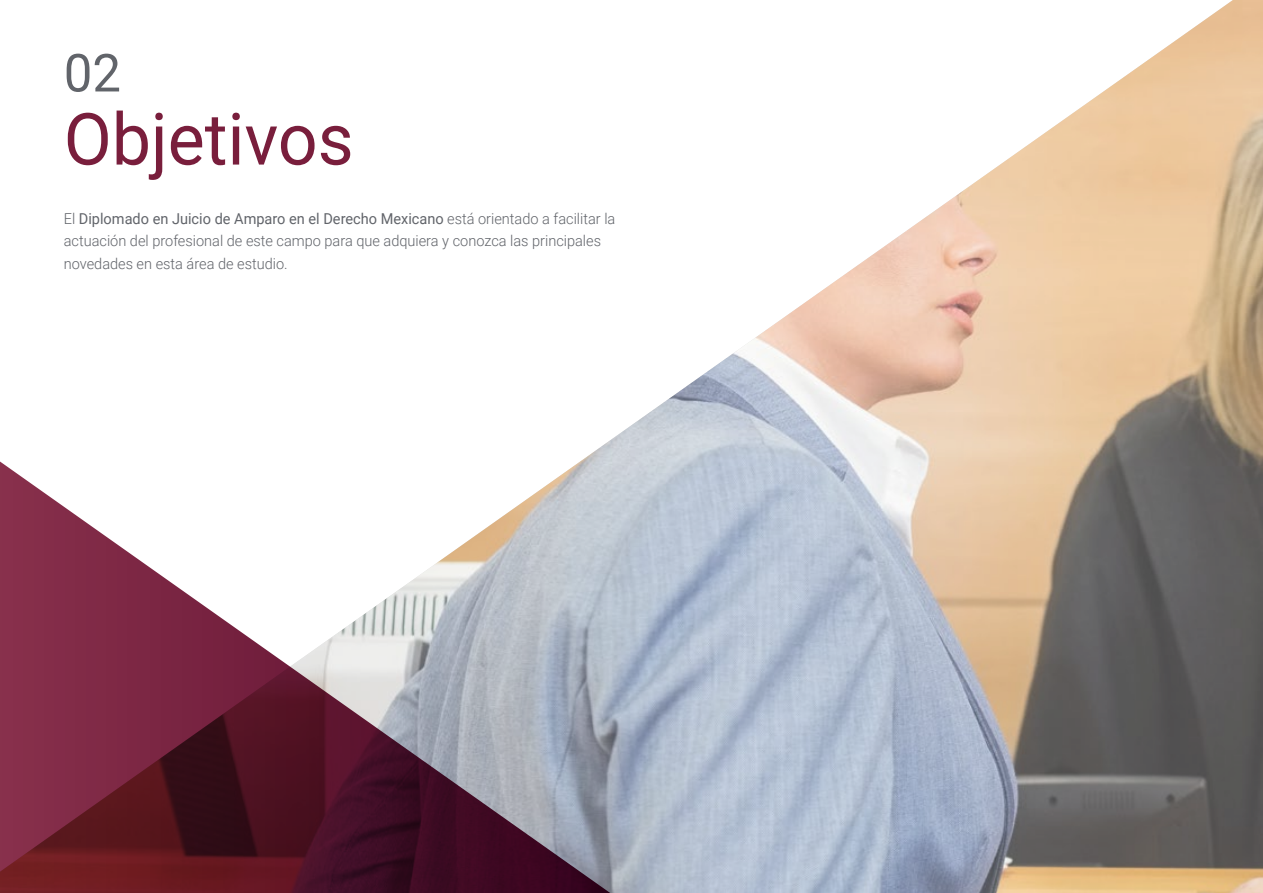
<style>
.page{position:relative;width:1263px;height:893px;background:#fff}
.page>*{position:absolute;margin:0;border:0;box-sizing:border-box;transform-origin:0 0}
.t1{font:72px "Roboto";color:#791e3c}
.t2{font:52.5px "Roboto";color:#61646a}
.t3{font:300 15px/22.5px "Roboto";color:#61646a}
.s1{font-weight:400}
</style>
<div class="page">
<img style="left:602px;top:0;width:661px;height:893px">
<svg style="left:0;top:446px;width:640px;height:447px"></svg>
<h2 class="t2" style="left:64px;top:36px;width:59px">02</h2>
<h1 class="t1" style="left:64px;top:89px;width:291px">Objetivos</h1>
<p class="t3" style="left:64px;top:207px;width:553px">El <span class="s1">Diplomado en Juicio de Amparo en el Derecho Mexicano</span> está orientado a facilitar la actuación del profesional de este campo para que adquiera y conozca las principales novedades en esta área de estudio.</p>
</div>
